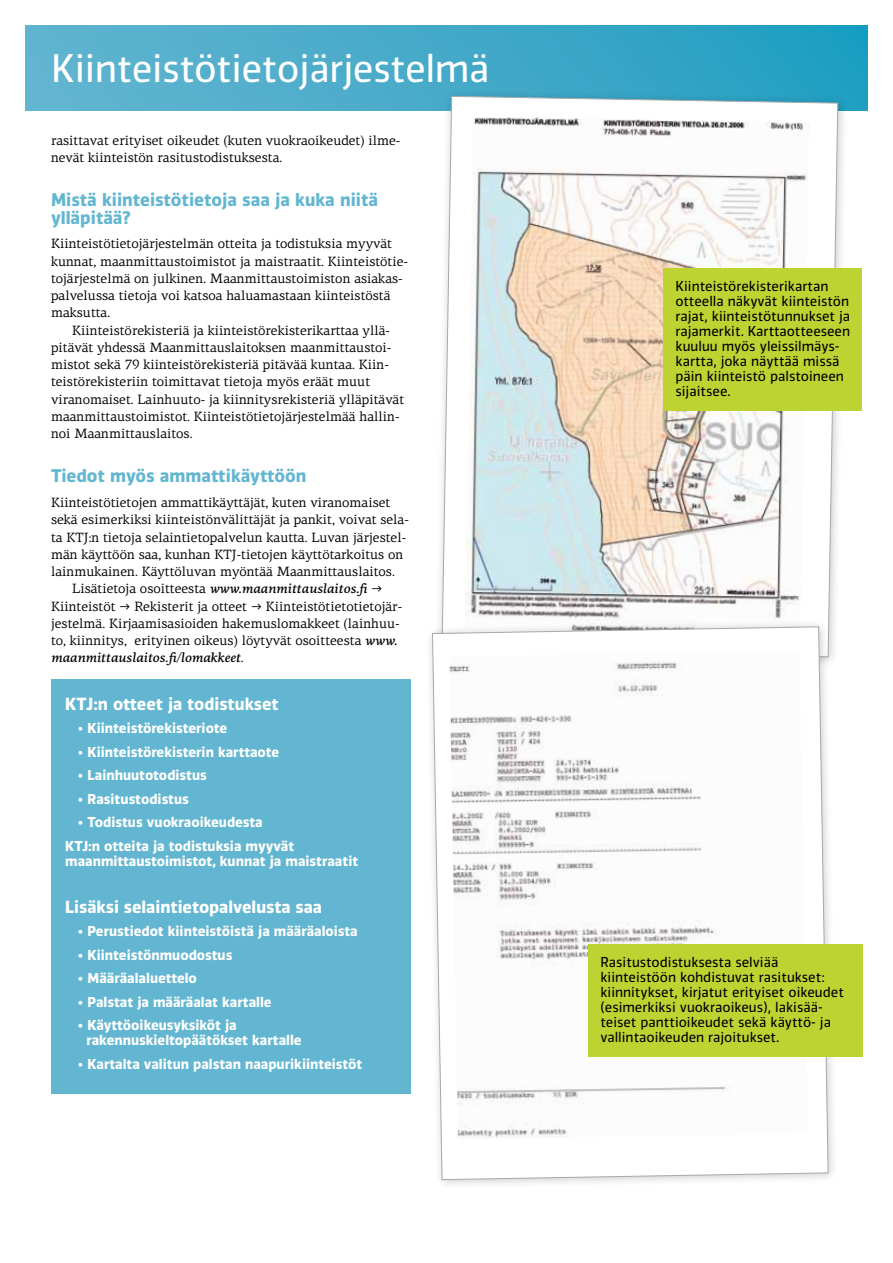
<style>
.page{position:relative;width:893px;height:1263px;background:#fff}
.page>*{position:absolute;margin:0;border:0;box-sizing:border-box;transform-origin:0 0}
.t1{font:37.5px "Vinkel";letter-spacing:-.01em;color:#fff}
.t2{font:700 17.25px/18px "Vinkel";color:#63b6d1}
.t3{font:700 16.5px "Vinkel";color:#fff}
.t4{font:13.5px/17.2px "PF Centro Serif Pro";color:#000}
.t5{font:700 13.5px/23.5px "Vinkel";color:#fff}
.t6{font:13.5px/15px "Vinkel";color:#000}
.t7{font:italic 500 13.35px "PF Centro Serif Pro";color:#000}
.s1{font-weight:400;font-style:normal;font-size:13.5px}
.s2{font-weight:500;font-style:italic;font-size:13.35px}
</style>
<div class="page">
<div style="left:26px;top:26px;width:841px;height:84px;background:linear-gradient(to right,#65b5d0,#1f9ec2)"></div>
<div style="left:51px;top:680px;width:359px;height:414px;background:#63b6d1"></div>
<div style="left:434px;top:89px;width:414px;height:578px;background:#000;opacity:.2"></div>
<svg style="left:441px;top:96px;width:397px;height:523px"></svg>
<img style="left:465px;top:117px;width:344px;height:502px">
<div style="left:663px;top:268px;width:199px;height:143px;background:#bcd331"></div>
<div style="left:425px;top:619px;width:414px;height:571px;background:#000;opacity:.2"></div>
<svg style="left:432px;top:626px;width:397px;height:554px"></svg>
<img style="left:449px;top:651px;width:359px;height:488px">
<div style="left:588px;top:944px;width:274px;height:113px;background:#bcd331"></div>
<h1 class="t1" style="left:51px;top:44px;width:440px">Kiinteistötietojärjestelmä</h1>
<p class="t4" style="left:51px;top:132px;width:351px">rasittavat erityiset oikeudet (kuten vuokraoikeudet) ilme&shy;nevät kiinteistön rasitustodistuksesta.</p>
<p class="t2" style="left:51px;top:191px;width:328px">Mistä kiinteistötietoja saa ja kuka niitä ylläpitää?</p>
<p class="t4" style="left:51px;top:235px;width:359px">Kiinteistötietojärjestelmän otteita ja todistuksia myyvät kunnat, maanmittaustoimistot ja maistraatit. Kiinteistötie&shy;tojärjestelmä on julkinen. Maanmittaustoimiston asiakas&shy;palvelussa tietoja voi katsoa haluamastaan kiinteistöstä maksutta.</p>
<p class="t4" style="left:51px;top:321px;width:355px;text-indent:21px">Kiinteistörekisteriä ja kiinteistörekisterikarttaa yllä&shy;pitävät yhdessä Maanmittauslaitoksen maanmittaustoi&shy;mistot sekä 79 kiinteistörekisteriä pitävää kuntaa. Kiin&shy;teistörekisteriin toimittavat tietoja myös eräät muut viranomaiset. Lainhuuto- ja kiinnitysrekisteriä ylläpitävät maanmittaustoimistot. Kiinteistötietojärjestelmää hallin&shy;noi Maanmittauslaitos.</p>
<p class="t2" style="left:51px;top:467px;width:257px">Tiedot myös ammattikäyttöön</p>
<p class="t4" style="left:51px;top:494px;width:359px">Kiinteistötietojen ammattikäyttäjät, kuten viranomaiset sekä esimerkiksi kiinteistönvälittäjät ja pankit, voivat sela&shy;ta KTJ:n tietoja selaintietopalvelun kautta. Luvan järjestel&shy;män käyttöön saa, kunhan KTJ-tietojen käyttötarkoitus on lainmukainen. Käyttöluvan myöntää Maanmittauslaitos.</p>
<p class="t7" style="left:72px;top:581px;width:312px"><span class="s1">Lisätietoja osoitteesta</span> www.maanmittauslaitos.fi <span class="s1">→</span></p>
<p class="t4" style="left:51px;top:597px;width:353px">Kiinteistöt → Rekisterit ja otteet → Kiinteistötietotietojär&shy;jestelmä. Kirjaamisasioiden hakemuslomakkeet (lainhuu&shy;to, kiinnitys, erityinen oikeus) löytyvät osoitteesta <span class="s2">www.</span></p>
<p class="t7" style="left:51px;top:650px;width:194px">maanmittauslaitos.fi/lomakkeet<span class="s1">.</span></p>
<p class="t3" style="left:65px;top:692px;width:215px">KTJ:n otteet ja todistukset</p>
<p class="t5" style="left:78px;top:716px;width:151px">• Kiinteistörekisteriote</p>
<p class="t5" style="left:78px;top:740px;width:203px">• Kiinteistörekisterin karttaote</p>
<p class="t5" style="left:78px;top:763px;width:131px">• Lainhuutotodistus</p>
<p class="t5" style="left:78px;top:787px;width:113px">• Rasitustodistus</p>
<p class="t5" style="left:65px;top:810px;width:231px;text-indent:13px">• Todistus vuokraoikeudesta<br>KTJ:n otteita ja todistuksia myyvät</p>
<p class="t5" style="left:65px;top:849px;width:295px">maanmittaustoimistot, kunnat ja maistraatit</p>
<p class="t3" style="left:65px;top:895px;width:258px">Lisäksi selaintietopalvelusta saa</p>
<p class="t5" style="left:78px;top:919px;width:281px">• Perustiedot kiinteistöistä ja määräaloista</p>
<p class="t5" style="left:78px;top:943px;width:156px">• Kiinteistönmuodostus</p>
<p class="t5" style="left:78px;top:966px;width:121px">• Määräalaluettelo</p>
<p class="t5" style="left:78px;top:990px;width:195px">• Palstat ja määräalat kartalle</p>
<p class="t5" style="left:86px;top:1018px;width:217px;line-height:15px;text-indent:-9px">• Käyttöoikeusyksiköt ja rakennuskieltopäätökset kartalle</p>
<p class="t5" style="left:78px;top:1052px;width:286px">• Kartalta valitun palstan naapurikiinteistöt</p>
<p class="t6" style="left:675px;top:279px;width:176px">Kiinteistörekisterikartan otteella näkyvät kiinteistön rajat, kiinteistötunnukset ja rajamerkit. Karttaotteeseen kuuluu myös yleissilmäys&shy;kartta, joka näyttää missä päin kiinteistö palstoineen sijaitsee.</p>
<p class="t6" style="left:600px;top:955px;width:245px">Rasitustodistuksesta selviää kiinteistöön kohdistuvat rasitukset: kiinnitykset, kirjatut erityiset oikeudet (esimerkiksi vuokraoikeus), lakisää&shy;teiset panttioikeudet sekä käyttö- ja vallintaoikeuden rajoitukset.</p>
</div>
